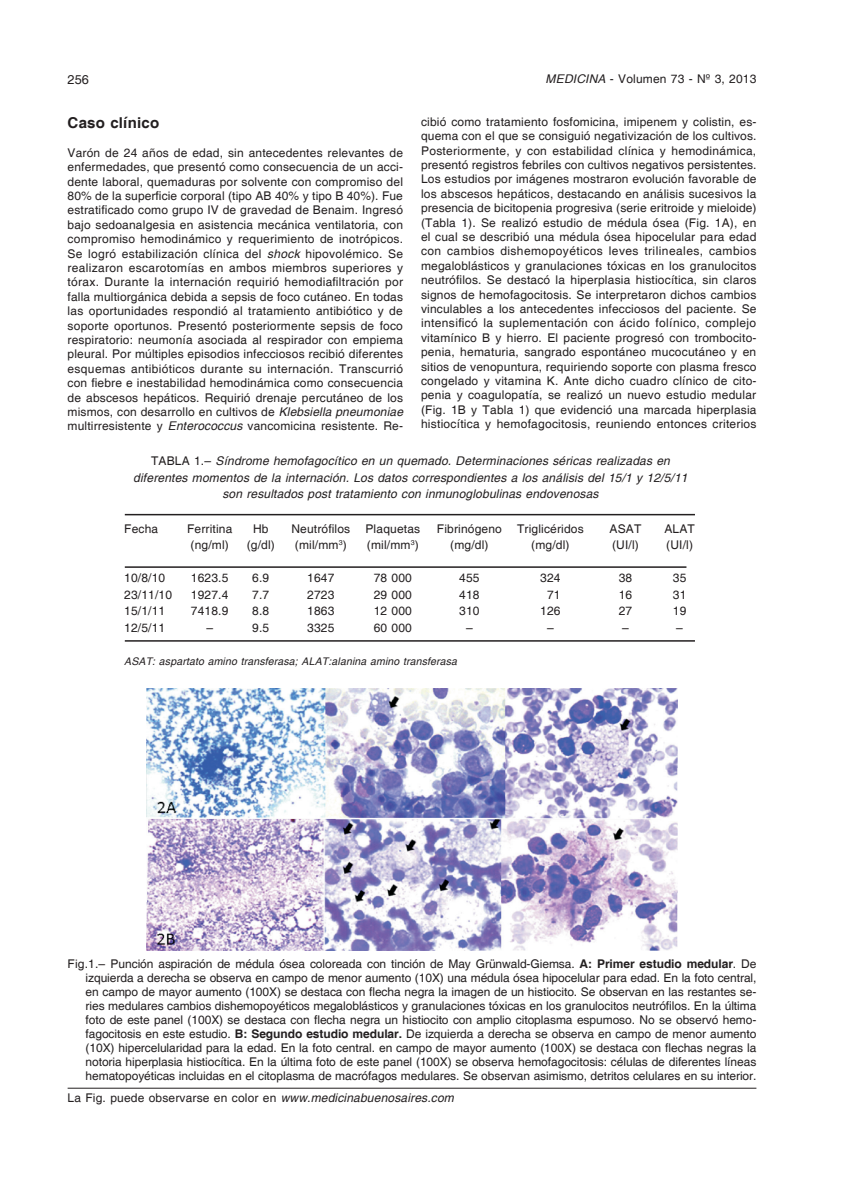
<style>
.page{position:relative;width:851px;height:1191px;background:#fff}
.page>*{position:absolute;margin:0;border:0;box-sizing:border-box;transform-origin:0 0}
.subtit{font:700 15px "Helvetica";letter-spacing:.015em;color:#231f20}
.t1{font:12.75px "Helvetica";color:#231f20}
.texto3{font:12px/14.4px "Helvetica";letter-spacing:.015em;color:#231f20;text-align:justify}
.epigrafe{font:12px/14px "Helvetica";letter-spacing:-.005em;color:#231f20;text-align:justify}
.tabla{font:12px "Helvetica";letter-spacing:.015em;color:#231f20}
.tablatit{font:italic 12px/16.5px "Helvetica";letter-spacing:.015em;color:#231f20;text-align:center}
.tablapie{font:italic 10.5px "Helvetica";letter-spacing:.015em;color:#231f20}
.s1{font-style:italic}
.s2{font-style:normal}
.s3{color:#fff}
.s4{font-weight:700}
</style>
<div class="page">
<img style="left:147px;top:689px;width:530px;height:261px">
<hr style="left:125px;top:514px;width:569px;height:1px;background:#231f20">
<hr style="left:125px;top:566px;width:561px;height:2px;background:#231f20">
<hr style="left:125px;top:640px;width:569px;height:1px;background:#231f20">
<hr style="left:68px;top:1087px;width:688px;height:1px;background:#231f20">
<p class="t1" style="left:67px;top:72px;width:23px">256</p>
<p class="texto3" style="left:545px;top:72px;width:212px"><span class="s1">MEDICINA</span> - Volumen 73 - Nº 3, 2013</p>
<p class="subtit" style="left:68px;top:113px;width:93px">Caso clínico</p>
<p class="texto3" style="left:68px;top:146px;width:337px">Varón de 24 años de edad, sin antecedentes relevantes de enfermedades, que presentó como consecuencia de un acci&shy;dente laboral, quemaduras por solvente con compromiso del 80% de la superficie corporal (tipo AB 40% y tipo B 40%). Fue estratificado como grupo IV de gravedad de Benaim. Ingresó bajo sedoanalgesia en asistencia mecánica ventilatoria, con compromiso hemodinámico y requerimiento de inotrópicos.<br>Se logró estabilización clínica del <span class="s1">shock</span> hipovolémico. Se realizaron escarotomías en ambos miembros superiores y tórax. Durante la internación requirió hemodiafiltración por falla multiorgánica debida a sepsis de foco cutáneo. En todas las oportunidades respondió al tratamiento antibiótico y de soporte oportunos. Presentó posteriormente sepsis de foco respiratorio: neumonía asociada al respirador con empiema pleural. Por múltiples episodios infecciosos recibió diferentes esquemas antibióticos durante su internación. Transcurrió con fiebre e inestabilidad hemodinámica como consecuencia de abscesos hepáticos. Requirió drenaje percutáneo de los mismos, con desarrollo en cultivos de <span class="s1">Klebsiella pneumoniae </span>multirresistente y <span class="s1">Enterococcus</span> vancomicina resistente. Re-</p>
<p class="texto3" style="left:421px;top:115px;width:337px">cibió como tratamiento fosfomicina, imipenem y colistin, es&shy;quema con el que se consiguió negativización de los cultivos.<br>Posteriormente, y con estabilidad clínica y hemodinámica, presentó registros febriles con cultivos negativos persistentes.<br>Los estudios por imágenes mostraron evolución favorable de los abscesos hepáticos, destacando en análisis sucesivos la presencia de bicitopenia progresiva (serie eritroide y mieloide) (Tabla 1). Se realizó estudio de médula ósea (Fig. 1A), en el cual se describió una médula ósea hipocelular para edad con cambios dishemopoyéticos leves trilineales, cambios megaloblásticos y granulaciones tóxicas en los granulocitos neutrófilos. Se destacó la hiperplasia histiocítica, sin claros signos de hemofagocitosis. Se interpretaron dichos cambios vinculables a los antecedentes infecciosos del paciente. Se intensificó la suplementación con ácido folínico, complejo vitamínico B y hierro. El paciente progresó con trombocito&shy;penia, hematuria, sangrado espontáneo mucocutáneo y en sitios de venopuntura, requiriendo soporte con plasma fresco congelado y vitamina K. Ante dicho cuadro clínico de cito&shy;penia y coagulopatía, se realizó un nuevo estudio medular (Fig. 1B y Tabla 1) que evidenció una marcada hiperplasia histiocítica y hemofagocitosis, reuniendo entonces criterios</p>
<p class="tablatit" style="left:133px;top:453px;width:555px"><span class="s2">TABLA 1.–</span> Síndrome hemofagocítico en un quemado. Determinaciones séricas realizadas en diferentes momentos de la internación. Los datos correspondientes a los análisis del 15/1 y 12/5/11 son resultados post tratamiento con inmunoglobulinas endovenosas</p>
<p class="tabla" style="left:124px;top:521px;width:36px">Fecha</p>
<p class="tabla" style="left:187px;top:521px;width:47px">Ferritina</p>
<p class="tabla" style="left:253px;top:521px;width:17px">Hb</p>
<p class="tabla" style="left:291px;top:521px;width:60px">Neutrófilos</p>
<p class="tabla" style="left:365px;top:521px;width:56px">Plaquetas</p>
<p class="tabla" style="left:437px;top:521px;width:67px">Fibrinógeno</p>
<p class="tabla" style="left:517px;top:521px;width:68px">Triglicéridos</p>
<p class="tabla" style="left:609px;top:521px;width:33px">ASAT</p>
<p class="tabla" style="left:664px;top:521px;width:32px">ALAT</p>
<p class="tabla" style="left:190px;top:538px;width:40px">(ng/ml)</p>
<p class="tabla" style="left:246px;top:538px;width:30px">(g/dl)</p>
<p class="tabla" style="left:295px;top:538px;width:53px">(mil/mm<sup>3</sup>)</p>
<p class="tabla" style="left:367px;top:538px;width:53px">(mil/mm<sup>3</sup>)</p>
<p class="tabla" style="left:450px;top:538px;width:40px">(mg/dl)</p>
<p class="tabla" style="left:531px;top:538px;width:40px">(mg/dl)</p>
<p class="tabla" style="left:612px;top:538px;width:28px">(UI/l)</p>
<p class="tabla" style="left:666px;top:538px;width:28px">(UI/l)</p>
<p class="tabla" style="left:124px;top:571px;width:43px">10/8/10</p>
<p class="tabla" style="left:191px;top:571px;width:39px">1623.5</p>
<p class="tabla" style="left:252px;top:571px;width:19px">6.9</p>
<p class="tabla" style="left:307px;top:571px;width:29px">1647</p>
<p class="tabla" style="left:373px;top:571px;width:40px">78 000</p>
<p class="tabla" style="left:459px;top:571px;width:22px">455</p>
<p class="tabla" style="left:540px;top:571px;width:22px">324</p>
<p class="tabla" style="left:618px;top:571px;width:15px">38</p>
<p class="tabla" style="left:672px;top:571px;width:15px">35</p>
<p class="tabla" style="left:124px;top:587px;width:49px">23/11/10</p>
<p class="tabla" style="left:191px;top:587px;width:39px">1927.4</p>
<p class="tabla" style="left:252px;top:587px;width:19px">7.7</p>
<p class="tabla" style="left:307px;top:587px;width:29px">2723</p>
<p class="tabla" style="left:373px;top:587px;width:40px">29 000</p>
<p class="tabla" style="left:459px;top:587px;width:22px">418</p>
<p class="tabla" style="left:540px;top:587px;width:22px"><span class="s3">0</span>71</p>
<p class="tabla" style="left:618px;top:587px;width:15px">16</p>
<p class="tabla" style="left:672px;top:587px;width:15px">31</p>
<p class="tabla" style="left:124px;top:604px;width:43px">15/1/11</p>
<p class="tabla" style="left:191px;top:604px;width:39px">7418.9</p>
<p class="tabla" style="left:252px;top:604px;width:19px">8.8</p>
<p class="tabla" style="left:307px;top:604px;width:29px">1863</p>
<p class="tabla" style="left:373px;top:604px;width:40px">12 000</p>
<p class="tabla" style="left:459px;top:604px;width:22px">310</p>
<p class="tabla" style="left:540px;top:604px;width:22px">126</p>
<p class="tabla" style="left:618px;top:604px;width:15px">27</p>
<p class="tabla" style="left:672px;top:604px;width:15px">19</p>
<p class="tabla" style="left:124px;top:620px;width:43px">12/5/11</p>
<p class="tabla" style="left:206px;top:620px;width:8px">–</p>
<p class="tabla" style="left:252px;top:620px;width:19px">9.5</p>
<p class="tabla" style="left:307px;top:620px;width:29px">3325</p>
<p class="tabla" style="left:373px;top:620px;width:40px">60 000</p>
<p class="tabla" style="left:466px;top:620px;width:8px">–</p>
<p class="tabla" style="left:547px;top:620px;width:8px">–</p>
<p class="tabla" style="left:622px;top:620px;width:8px">–</p>
<p class="tabla" style="left:676px;top:620px;width:8px">–</p>
<p class="tablapie" style="left:124px;top:655px;width:334px">ASAT: aspartato amino transferasa; ALAT:alanina amino transferasa</p>
<p class="epigrafe" style="left:86px;top:957px;width:672px;text-indent:-18px">Fig.1.– Punción aspiración de médula ósea coloreada con tinción de May Grünwald-Giemsa. <span class="s4">A: Primer estudio medular</span>. De izquierda a derecha se observa en campo de menor aumento (10X) una médula ósea hipocelular para edad. En la foto central, en campo de mayor aumento (100X) se destaca con flecha negra la imagen de un histiocito. Se observan en las restantes se&shy;ries medulares cambios dishemopoyéticos megaloblásticos y granulaciones tóxicas en los granulocitos neutrófilos. En la última foto de este panel (100X) se destaca con flecha negra un histiocito con amplio citoplasma espumoso. No se observó hemo&shy;fagocitosis en este estudio. <span class="s4">B: Segundo estudio medular.</span> De izquierda a derecha se observa en campo de menor aumento (10X) hipercelularidad para la edad. En la foto central. en campo de mayor aumento (100X) se destaca con flechas negras la notoria hiperplasia histiocítica. En la última foto de este panel (100X) se observa hemofagocitosis: células de diferentes líneas hematopoyéticas incluidas en el citoplasma de macrófagos medulares. Se observan asimismo, detritos celulares en su interior.</p>
<p class="texto3" style="left:68px;top:1091px;width:388px">La Fig. puede observarse en color en <span class="s1">www.medicinabuenosaires.com</span></p>
</div>
